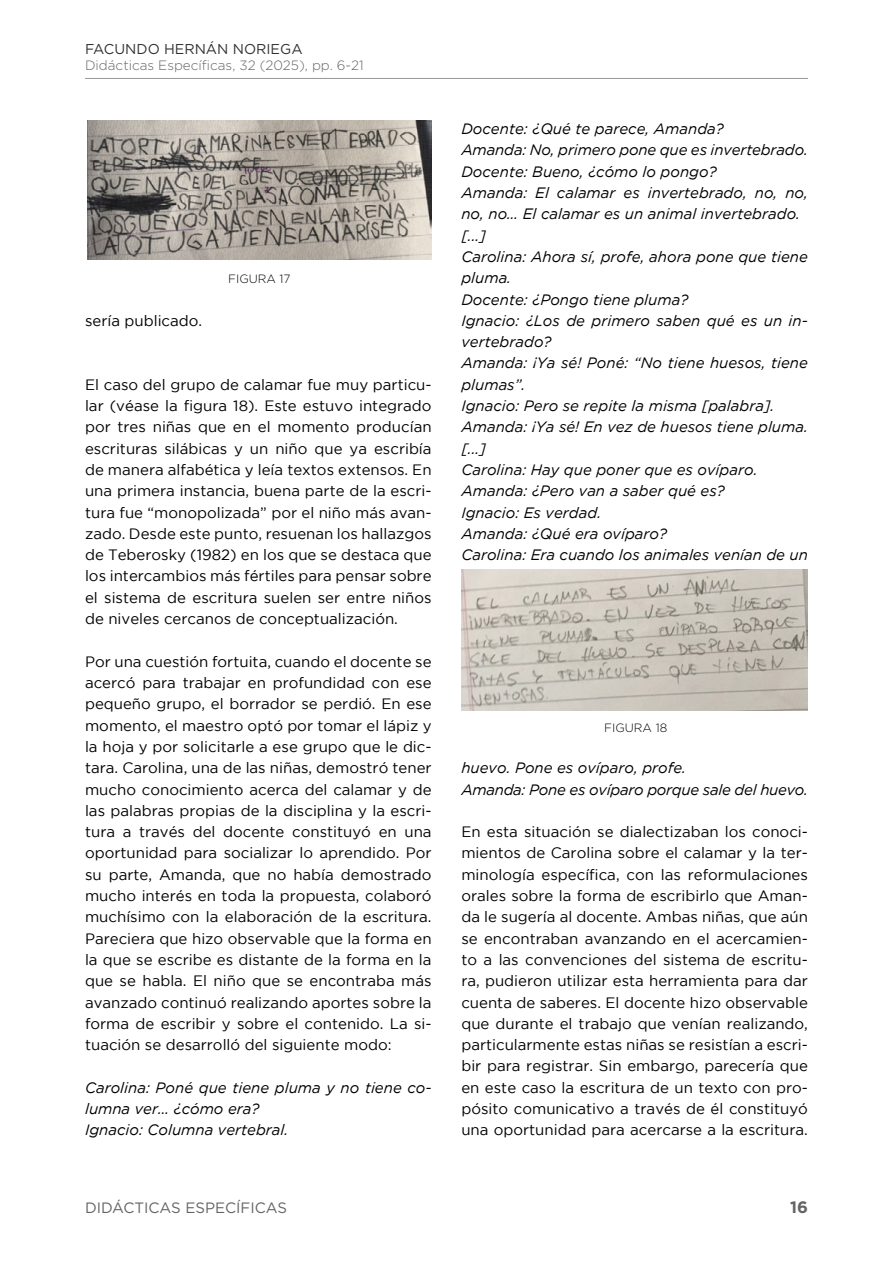
<style>
.page{position:relative;width:893px;height:1263px;background:#fff}
.page>*{position:absolute;margin:0;border:0;box-sizing:border-box;transform-origin:0 0}
.t1{font:700 16.5px "Gotham";color:#646464}
.t2{font:15px/21.3px "Gotham";color:#000;text-align:justify}
.t3{font:italic 15px/21.3px "Gotham";color:#000}
.t4{font:italic 15px/21.3px "Gotham";letter-spacing:-.02em;color:#000}
.t5{font:15px "Gotham";color:#646464}
.t6{font:14.25px "Gotham";color:#323232}
.t7{font:300 13.5px "Gotham";color:#646464}
.t8{font:300 12px "Gotham";color:#000}
</style>
<div class="page">
<hr style="left:85px;top:78px;width:723px;height:1px;background:#95979b">
<img style="left:87px;top:120px;width:345px;height:139px">
<img style="left:461px;top:570px;width:347px;height:141px">
<p class="t6" style="left:85px;top:40px;width:219px">FACUNDO HERNÁN NORIEGA</p>
<p class="t7" style="left:85px;top:57px;width:280px">Didácticas Específicas, 32 (2025), pp. 6-21</p>
<p class="t2" style="left:85px;top:310px;width:119px">sería publicado.</p>
<p class="t8" style="left:228px;top:271px;width:64px">FIGURA 17</p>
<p class="t2" style="left:85px;top:374px;width:348px">El caso del grupo de calamar fue muy particu&shy;lar (véase la figura 18). Este estuvo integrado por tres niñas que en el momento producían escrituras silábicas y un niño que ya escribía de manera alfabética y leía textos extensos. En una primera instancia, buena parte de la escri&shy;tura fue “monopolizada” por el niño más avan&shy;zado. Desde este punto, resuenan los hallazgos de Teberosky (1982) en los que se destaca que los intercambios más fértiles para pensar sobre el sistema de escritura suelen ser entre niños de niveles cercanos de conceptualización.</p>
<p class="t2" style="left:85px;top:650px;width:348px">Por una cuestión fortuita, cuando el docente se acercó para trabajar en profundidad con ese pequeño grupo, el borrador se perdió. En ese momento, el maestro optó por tomar el lápiz y la hoja y por solicitarle a ese grupo que le dic&shy;tara. Carolina, una de las niñas, demostró tener mucho conocimiento acerca del calamar y de las palabras propias de la disciplina y la escri&shy;tura a través del docente constituyó en una oportunidad para socializar lo aprendido. Por su parte, Amanda, que no había demostrado mucho interés en toda la propuesta, colaboró muchísimo con la elaboración de la escritura.<br>Pareciera que hizo observable que la forma en la que se escribe es distante de la forma en la que se habla. El niño que se encontraba más avanzado continuó realizando aportes sobre la forma de escribir y sobre el contenido. La si&shy;tuación se desarrolló del siguiente modo:</p>
<p class="t3" style="left:85px;top:1077px;width:348px">Carolina: Poné que tiene pluma y no tiene co&shy;lumna ver… ¿cómo era?<br>Ignacio: Columna vertebral.</p>
<p class="t3" style="left:461px;top:118px;width:348px">Docente: ¿Qué te parece, Amanda?<br>Amanda: No, primero pone que es invertebrado.<br>Docente: Bueno, ¿cómo lo pongo?<br>Amanda: El calamar es invertebrado, no, no, no, no… El calamar es un animal invertebrado. [...]<br>Carolina: Ahora sí, profe, ahora pone que tiene pluma.<br>Docente: ¿Pongo tiene pluma?<br>Ignacio: ¿Los de primero saben qué es un in&shy;vertebrado?<br>Amanda: ¡Ya sé! Poné: “No tiene huesos, tiene plumas”.<br>Ignacio: Pero se repite la misma [palabra].<br>Amanda: ¡Ya sé! En vez de huesos tiene pluma. [...]<br>Carolina: Hay que poner que es ovíparo.<br>Amanda: ¿Pero van a saber qué es?<br>Ignacio: Es verdad.<br>Amanda: ¿Qué era ovíparo?<br>Carolina: Era cuando los animales venían de un</p>
<p class="t8" style="left:604px;top:721px;width:65px">FIGURA 18</p>
<p class="t4" style="left:461px;top:757px;width:348px">huevo. Pone es ovíparo, profe.<br>Amanda: Pone es ovíparo porque sale del huevo.</p>
<p class="t2" style="left:461px;top:821px;width:348px">En esta situación se dialectizaban los conoci&shy;mientos de Carolina sobre el calamar y la ter&shy;minología específica, con las reformulaciones orales sobre la forma de escribirlo que Aman&shy;da le sugería al docente. Ambas niñas, que aún se encontraban avanzando en el acercamien&shy;to a las convenciones del sistema de escritu&shy;ra, pudieron utilizar esta herramienta para dar cuenta de saberes. El docente hizo observable que durante el trabajo que venían realizando, particularmente estas niñas se resistían a escri&shy;bir para registrar. Sin embargo, parecería que en este caso la escritura de un texto con pro&shy;pósito comunicativo a través de él constituyó una oportunidad para acercarse a la escritura.</p>
<p class="t5" style="left:85px;top:1198px;width:204px">DIDÁCTICAS ESPECÍFICAS</p>
<p class="t1" style="left:790px;top:1196px;width:19px">16</p>
</div>
